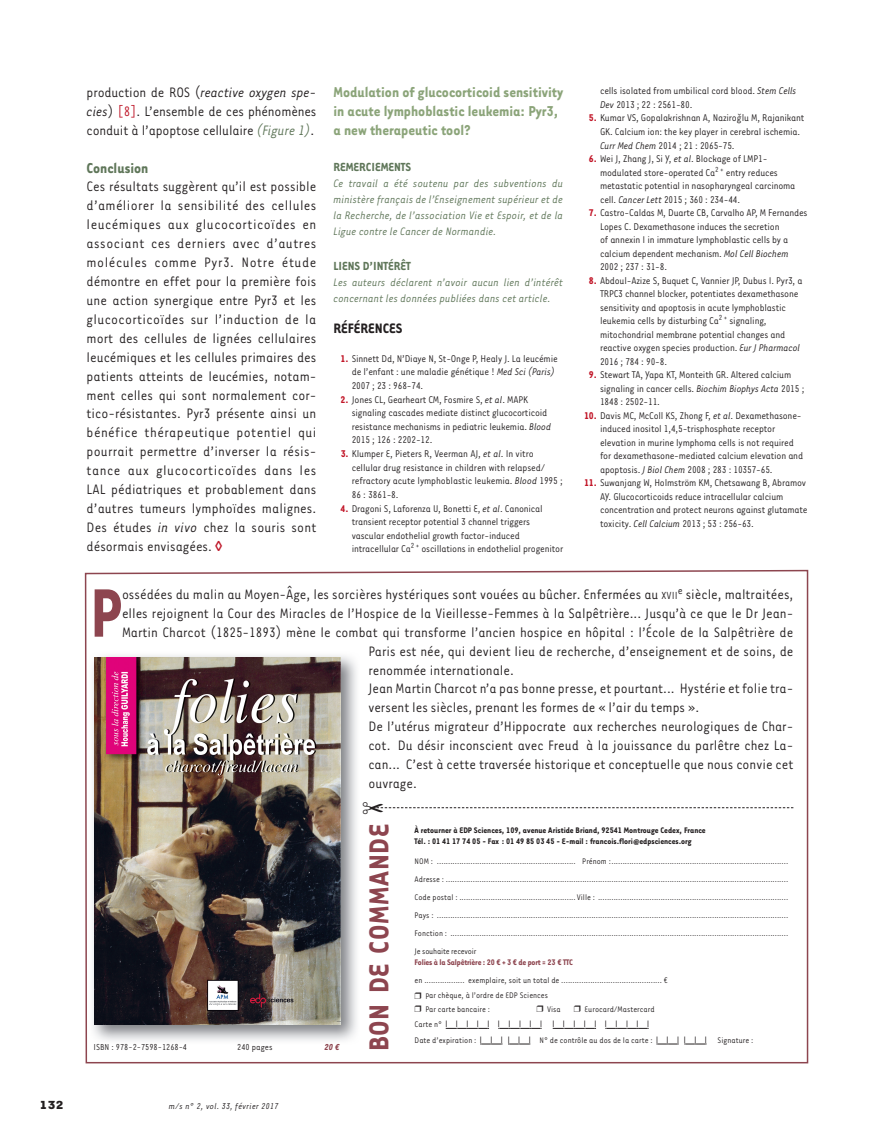
<style>
.page{position:relative;width:895px;height:1147px;background:#fff}
.page>*{position:absolute;margin:0;border:0;box-sizing:border-box;transform-origin:0 0}
.t1{font:700 78.75px "Tarzana Narrow";color:#8d454f;scale:.9 1}
.t2{font:700 31.5px "Tarzana Narrow";letter-spacing:.025em;color:#8d454f}
.t3{font:700 16.5px/18.9px "Tarzana Narrow";color:#8ba479}
.t4{font:700 16.5px "Tarzana Narrow";color:#5f7659}
.t5{font:15.75px/18.9px "Tarzana Narrow";color:#231f20;text-align:justify}
.t6{font:700 15.75px "Tarzana Narrow";color:#231f20}
.t7{font:700 13.5px "Tarzana Narrow";color:#5f7659}
.t8{font:700 13.5px "Tarzana Wide";color:#231f20}
.t9{font:italic 12.45px/15.9px "Tarzana Narrow";color:#5f7659;text-align:justify}
.t10{font:11.25px/13.5px "Tarzana Narrow";letter-spacing:-.015em;color:#231f20}
.t11{font:10.05px "Tarzana Narrow";color:#231f20}
.t12{font:italic 700 10.05px "Tarzana Narrow";color:#8d454f}
.t13{font:italic 9.75px "Tarzana Narrow";letter-spacing:.025em;color:#231f20}
.t14{font:9.3px/17.9px "Tarzana Narrow";color:#231f20}
.t15{font:700 9.3px/10.9px "Tarzana Narrow";color:#231f20}
.t16{font:700 9.3px "Tarzana Narrow";letter-spacing:-.02em;color:#8d454f}
.s1{font-style:italic}
.s2{color:#bf182a}
.s3{font-style:italic;color:#5f7659}
.s4{font-weight:700;color:#c11527}
.s5{font-size:11.85px}
</style>
<div class="page">
<svg style="left:84px;top:569px;width:724px;height:494px"></svg>
<svg style="left:363px;top:801px;width:430px;height:12px"></svg>
<h3 class="t5" style="left:87px;top:84px;width:231px">production de ROS (<span class="s1">reactive oxygen spe&shy;cies</span>) <span class="s2">[8]</span>. L’ensemble de ces phénomènes conduit à l’apoptose cellulaire <span class="s3">(Figure 1)</span>.</h3>
<h3 class="t4" style="left:87px;top:162px;width:63px">Conclusion</h3>
<p class="t5" style="left:87px;top:179px;width:231px">Ces résultats suggèrent qu’il est possible d’améliorer la sensibilité des cellules leucémiques aux glucocorticoïdes en associant ces derniers avec d’autres molécules comme Pyr3. Notre étude démontre en effet pour la première fois une action synergique entre Pyr3 et les glucocorticoïdes sur l’induction de la mort des cellules de lignées cellulaires leucémiques et les cellules primaires des patients atteints de leucémies, notam&shy;ment celles qui sont normalement cor&shy;tico-résistantes. Pyr3 présente ainsi un bénéfice thérapeutique potentiel qui pourrait permettre d’inverser la résis&shy;tance aux glucocorticoïdes dans les LAL pédiatriques et probablement dans d’autres tumeurs lymphoïdes malignes.<br>Des études <span class="s1">in vivo</span> chez la souris sont désormais envisagées.</p>
<h3 class="t3" style="left:333px;top:84px;width:231px">Modulation of glucocorticoid sensitivity in acute lymphoblastic leukemia: Pyr3, a new therapeutic tool?</h3>
<p class="t7" style="left:333px;top:162px;width:79px">REMERCIEMENTS</p>
<p class="t9" style="left:333px;top:176px;width:231px">Ce travail a été soutenu par des subventions du ministère français de l’Enseignement supérieur et de la Recherche, de l’association Vie et Espoir, et de la Ligue contre le Cancer de Normandie.</p>
<p class="t7" style="left:333px;top:261px;width:79px">LIENS D’INTÉRÊT</p>
<p class="t9" style="left:333px;top:275px;width:231px">Les auteurs déclarent n’avoir aucun lien d’intérêt concernant les données publiées dans cet article.</p>
<h3 class="t6" style="left:333px;top:322px;width:70px">RÉFÉRENCES</h3>
<p class="t10" style="left:351px;top:352px;width:207px;text-indent:-11px"><span class="s4">1.</span> Sinnett Dd, N’Diaye N, St-Onge P, Healy J. La leucémie de l’enfant : une maladie génétique ! <span class="s1">Med Sci (Paris)<br></span>2007 ; 23 : 968-74.</p>
<p class="t10" style="left:351px;top:393px;width:201px;text-indent:-11px"><span class="s4">2.</span> Jones CL, Gearheart CM, Fosmire S, <span class="s1">et al</span>. MAPK signaling cascades mediate distinct glucocorticoid resistance mechanisms in pediatric leukemia. <span class="s1">Blood </span>2015 ; 126 : 2202-12.</p>
<p class="t10" style="left:351px;top:448px;width:212px;text-indent:-11px"><span class="s4">3.</span> Klumper E, Pieters R, Veerman AJ, <span class="s1">et al</span>. In vitro cellular drug resistance in children with relapsed/ refractory acute lymphoblastic leukemia. <span class="s1">Blood</span> 1995 ; 86 : 3861-8.</p>
<p class="t10" style="left:351px;top:502px;width:213px;text-indent:-11px"><span class="s4">4.</span> Dragoni S, Laforenza U, Bonetti E, <span class="s1">et al</span>. Canonical transient receptor potential 3 channel triggers vascular endothelial growth factor-induced intracellular Ca<sup>2</sup> <sup>+</sup> oscillations in endothelial progenitor</p>
<p class="t10" style="left:600px;top:85px;width:198px">cells isolated from umbilical cord blood. <span class="s1">Stem Cells<br>Dev</span> 2013 ; 22 : 2561-80.</p>
<p class="t10" style="left:600px;top:112px;width:206px;text-indent:-11px"><span class="s4">5.</span> Kumar VS, Gopalakrishnan A, Nazirogˇlu M, Rajanikant<br>GK. Calcium ion: the key player in cerebral ischemia.<br><span class="s1">Curr Med Chem</span> 2014 ; 21 : 2065-75.</p>
<p class="t10" style="left:600px;top:153px;width:197px;text-indent:-11px"><span class="s4">6.</span> Wei J, Zhang J, Si Y, <span class="s1">et al</span>. Blockage of LMP1- modulated store-operated Ca<sup>2</sup> <sup>+</sup> entry reduces metastatic potential in nasopharyngeal carcinoma cell. <span class="s1">Cancer Lett</span> 2015 ; 360 : 234-44.</p>
<p class="t10" style="left:600px;top:207px;width:209px;text-indent:-11px"><span class="s4">7.</span> Castro-Caldas M, Duarte CB, Carvalho AP, M Fernandes Lopes C. Dexamethasone induces the secretion<br>of annexin I in immature lymphoblastic cells by a calcium dependent mechanism. <span class="s1">Mol Cell Biochem </span>2002 ; 237 : 31-8.</p>
<p class="t10" style="left:600px;top:274px;width:204px;text-indent:-11px"><span class="s4">8.</span> Abdoul-Azize S, Buquet C, Vannier JP, Dubus I. Pyr3, a TRPC3 channel blocker, potentiates dexamethasone sensitivity and apoptosis in acute lymphoblastic leukemia cells by disturbing Ca<sup>2</sup> <sup>+</sup> signaling, mitochondrial membrane potential changes and reactive oxygen species production. <span class="s1">Eur J Pharmacol </span>2016 ; 784 : 90-8.</p>
<p class="t10" style="left:600px;top:369px;width:206px;text-indent:-11px"><span class="s4">9.</span> Stewart TA, Yapa KT, Monteith GR. Altered calcium signaling in cancer cells. <span class="s1">Biochim Biophys Acta</span> 2015 ;<br>1848 : 2502-11.</p>
<p class="t10" style="left:600px;top:409px;width:204px;text-indent:-16px"><span class="s4">10.</span> Davis MC, McColl KS, Zhong F, <span class="s1">et al</span>. Dexamethasone&shy;induced inositol 1,4,5-trisphosphate receptor elevation in murine lymphoma cells is not required for dexamethasone-mediated calcium elevation and apoptosis. <span class="s1">J Biol Chem</span> 2008 ; 283 : 10357-65.</p>
<p class="t10" style="left:600px;top:477px;width:209px;text-indent:-16px"><span class="s4">11.</span> Suwanjang W, Holmström KM, Chetsawang B, Abramov AY. Glucocorticoids reduce intracellular calcium concentration and protect neurons against glutamate toxicity. <span class="s1">Cell Calcium</span> 2013 ; 53 : 256-63.</p>
<h1 class="t1" style="left:90px;top:587px;width:37px">P</h1>
<h3 class="t5" style="left:122px;top:586px;width:672px">ossédées du malin au Moyen-Âge, les sorcières hystériques sont vouées au bûcher. Enfermées au <span class="s5">XVII</span><sup>e</sup> siècle, maltraitées,</h3>
<h3 class="t5" style="left:122px;top:605px;width:672px">elles rejoignent la Cour des Miracles de l’Hospice de la Vieillesse-Femmes à la Salpêtrière... Jusqu’à ce que le Dr Jean-</h3>
<h3 class="t5" style="left:122px;top:623px;width:672px">Martin Charcot (1825-1893) mène le combat qui transforme l’ancien hospice en hôpital : l’École de la Salpêtrière de</h3>
<h3 class="t5" style="left:368px;top:642px;width:426px">Paris est née, qui devient lieu de recherche, d’enseignement et de soins, de</h3>
<h3 class="t5" style="left:368px;top:661px;width:147px">renommée internationale.</h3>
<h3 class="t5" style="left:368px;top:680px;width:426px">Jean Martin Charcot n’a pas bonne presse, et pourtant... Hystérie et folie tra-</h3>
<h3 class="t5" style="left:368px;top:699px;width:332px">versent les siècles, prenant les formes de « l’air du temps ».</h3>
<h3 class="t5" style="left:368px;top:718px;width:426px">De l’utérus migrateur d’Hippocrate aux recherches neurologiques de Char-</h3>
<h3 class="t5" style="left:368px;top:737px;width:426px">cot. Du désir inconscient avec Freud à la jouissance du parlêtre chez La-</h3>
<h3 class="t5" style="left:368px;top:756px;width:426px">can... C’est à cette traversée historique et conceptuelle que nous convie cet</h3>
<h3 class="t5" style="left:368px;top:775px;width:50px">ouvrage.</h3>
<p class="t11" style="left:94px;top:1043px;width:95px">ISBN : 978-2-7598-1268-4</p>
<p class="t11" style="left:237px;top:1043px;width:37px">240 pages</p>
<p class="t12" style="left:324px;top:1043px;width:17px">20 €</p>
<p class="t8" style="left:39px;top:1100px;width:26px">132</p>
<p class="t13" style="left:169px;top:1102px;width:111px">m/s n° 2, vol. 33, février 2017</p>
<h2 class="t2" style="left:368px;top:1051px;width:229px;rotate:-90deg">BON DE COMMANDE</h2>
<p class="t15" style="left:414px;top:825px;width:292px">À retourner à EDP Sciences, 109, avenue Aristide Briand, 92541 Montrouge Cedex, France<br>Tél. : 01 41 17 74 05 - Fax : 01 49 85 03 45 - E-mail : francois.flori@edpsciences.org</p>
<p class="t14" style="left:414px;top:853px;width:375px;text-align:justify">NOM : .............................................................. Prénom : ...............................................................................<br>Adresse : .........................................................................................................................................................<br>Code postal : .................................................... Ville : .....................................................................................<br>Pays : .............................................................................................................................................................<br>Fonction : .......................................................................................................................................................<br>Je souhaite recevoir</p>
<p class="t16" style="left:414px;top:958px;width:160px">Folies à la Salpêtrière : 20 € + 3 € de port = 23 € TTC</p>
<p class="t14" style="left:414px;top:972px;width:254px;line-height:15.6px">en .................. exemplaire, soit un total de ............................................. € ❒ Par chèque, à l’ordre de EDP Sciences</p>
<p class="t14" style="left:414px;top:1000px;width:77px">❒ Par carte bancaire :</p>
<p class="t14" style="left:536px;top:1000px;width:26px">❒ Visa</p>
<p class="t14" style="left:414px;top:1001px;width:340px;line-height:15.6px;text-indent:159px">❒ Eurocard/Mastercard<br>Carte n° ❘ ❘ ❘ ❘ ❘ ❘ ❘ ❘ ❘ ❘ ❘ ❘ ❘ ❘ ❘ ❘ ❘ ❘ ❘ ❘<br>Date d’expiration : ❘ ❘ ❘ ❘ ❘ ❘ N° de contrôle au dos de la carte : ❘ ❘ ❘ ❘ ❘ ❘ Signature :</p>
</div>
